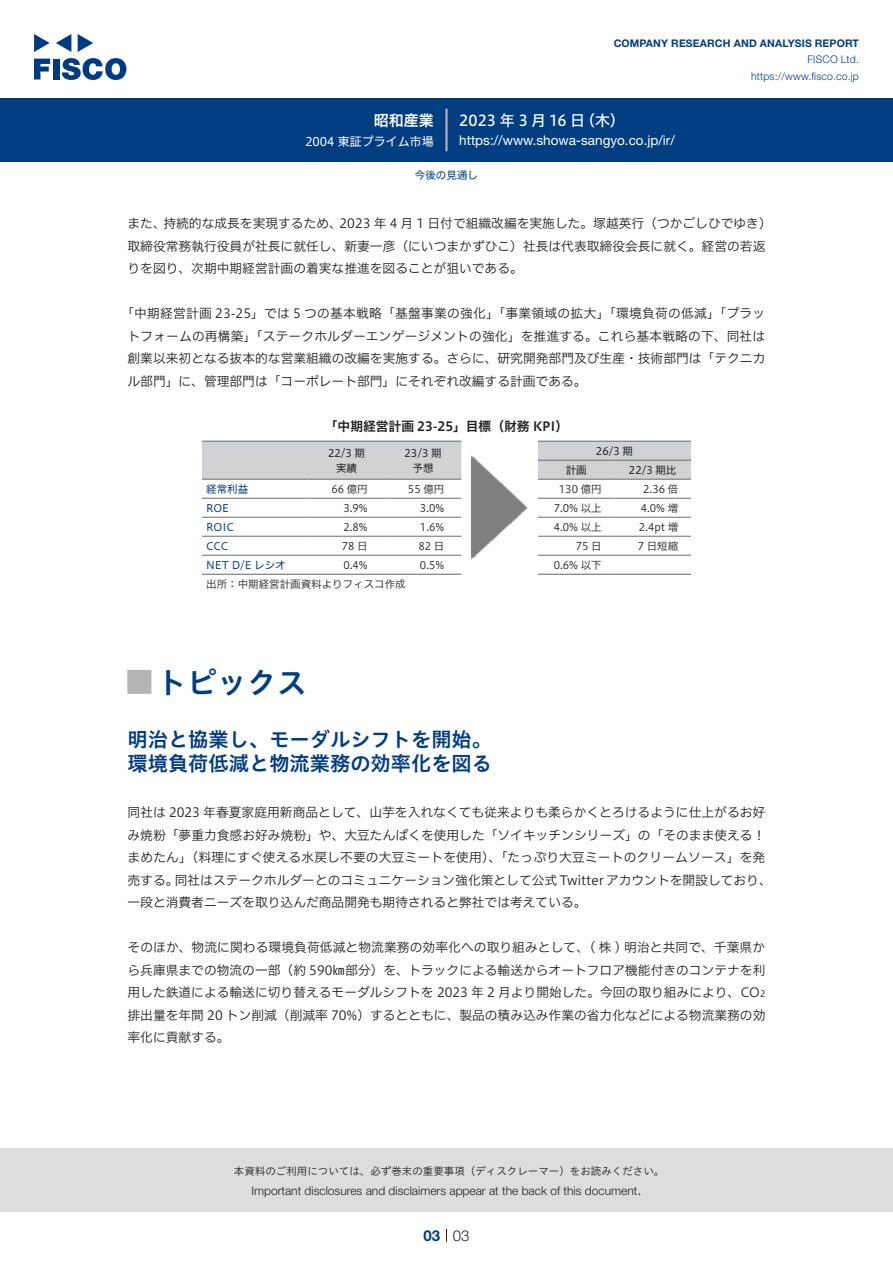
<style>
.page{position:relative;width:893px;height:1263px;background:#fff}
.page>*{position:absolute;margin:0;border:0;box-sizing:border-box;transform-origin:0 0}
.t1{font:30px "Hiragino UD Sans Std N W6";color:#003d81}
.t2{font:24px "Hiragino UD Sans Std N W6";color:#b5b5b6}
.t3{font:20.25px/24px "Hiragino UD Sans Std W6";color:#003d81}
.t4{font:15px "Hiragino UD Sans F Std N W5";letter-spacing:.005em;color:#fff}
.t5{font:15px "Hiragino UD Sans F Std N W6";color:#fff}
.t6{font:300 15px "Helvetica Neue LT Std";color:#231f20}
.t7{font:700 15px "Helvetica Neue LT Std";color:#003d81}
.t8{font:13.5px "Helvetica Neue LT Std";color:#fff}
.t9{font:12.75px/22.5px "Hiragino UD Sans F Std N W3";color:#231f20}
.t10{font:12.75px "Hiragino UD Sans F Std N W6";color:#231f20}
.t11{font:300 12px "Helvetica Neue LT Std";color:#231f20}
.t12{font:12px "Hiragino UD Sans F Std N W4";color:#fff}
.t13{font:10.5px "Hiragino UD Sans F Std N W3";color:#231f20}
.t14{font:10.5px "Hiragino UD Sans Std W3";color:#231f20}
.t15{font:700 10.5px "Helvetica Neue LT Std";letter-spacing:.015em;color:#003d81}
.t16{font:300 10.5px/16.5px "Helvetica Neue LT Std";letter-spacing:.015em;color:#003d81;text-align:right}
.t17{font:10.5px "Hiragino UD Sans F Std N W4";color:#003d81}
.t18{font:10.5px/15px "Hiragino UD Sans F Std N W4";color:#231f20;text-align:center}
.t19{font:8.85px "Hiragino UD Sans F Std N W3";color:#231f20}
</style>
<div class="page">
<div style="left:0;top:1148px;width:893px;height:64px;background:#ddd"></div>
<svg style="left:34px;top:59px;width:16px;height:20px"></svg>
<div style="left:53px;top:59px;width:6px;height:20px;background:#003a83"></div>
<svg style="left:62px;top:58px;width:64px;height:22px"></svg>
<svg style="left:34px;top:34px;width:16px;height:18px"></svg>
<svg style="left:78px;top:34px;width:15px;height:18px"></svg>
<svg style="left:56px;top:34px;width:15px;height:18px"></svg>
<div style="left:0;top:98px;width:893px;height:64px;background:#003d81"></div>
<hr style="left:445px;top:109px;width:3px;height:42px;background:#b5b5b6">
<svg style="left:446px;top:1229px;width:1px;height:13px"></svg>
<svg style="left:202px;top:441px;width:489px;height:38px;background:#d4d5d7"></svg>
<hr style="left:202px;top:479px;width:106px;height:1px;background:#6c6d70">
<hr style="left:308px;top:479px;width:77px;height:1px;background:#6c6d70">
<hr style="left:385px;top:479px;width:76px;height:1px;background:#6c6d70">
<hr style="left:202px;top:498px;width:106px;height:1px;background:#6c6d70">
<hr style="left:308px;top:498px;width:77px;height:1px;background:#6c6d70">
<hr style="left:385px;top:498px;width:76px;height:1px;background:#6c6d70">
<hr style="left:202px;top:517px;width:106px;height:1px;background:#6c6d70">
<hr style="left:308px;top:517px;width:77px;height:1px;background:#6c6d70">
<hr style="left:385px;top:517px;width:76px;height:1px;background:#6c6d70">
<hr style="left:202px;top:536px;width:106px;height:1px;background:#6c6d70">
<hr style="left:308px;top:536px;width:77px;height:1px;background:#6c6d70">
<hr style="left:385px;top:536px;width:76px;height:1px;background:#6c6d70">
<hr style="left:202px;top:555px;width:106px;height:1px;background:#6c6d70">
<hr style="left:308px;top:555px;width:77px;height:1px;background:#6c6d70">
<hr style="left:385px;top:555px;width:76px;height:1px;background:#6c6d70">
<hr style="left:202px;top:441px;width:106px;height:1px;background:#6c6d70">
<hr style="left:308px;top:441px;width:77px;height:1px;background:#6c6d70">
<hr style="left:385px;top:441px;width:76px;height:1px;background:#6c6d70">
<hr style="left:202px;top:574px;width:106px;height:1px;background:#6c6d70">
<hr style="left:308px;top:574px;width:77px;height:1px;background:#6c6d70">
<hr style="left:385px;top:574px;width:76px;height:1px;background:#6c6d70">
<hr style="left:538px;top:460px;width:76px;height:1px;background:#6c6d70">
<hr style="left:614px;top:460px;width:77px;height:1px;background:#6c6d70">
<hr style="left:538px;top:479px;width:76px;height:1px;background:#6c6d70">
<hr style="left:614px;top:479px;width:77px;height:1px;background:#6c6d70">
<hr style="left:538px;top:498px;width:76px;height:1px;background:#6c6d70">
<hr style="left:614px;top:498px;width:77px;height:1px;background:#6c6d70">
<hr style="left:538px;top:517px;width:76px;height:1px;background:#6c6d70">
<hr style="left:614px;top:517px;width:77px;height:1px;background:#6c6d70">
<hr style="left:538px;top:536px;width:76px;height:1px;background:#6c6d70">
<hr style="left:614px;top:536px;width:77px;height:1px;background:#6c6d70">
<hr style="left:538px;top:555px;width:76px;height:1px;background:#6c6d70">
<hr style="left:614px;top:555px;width:77px;height:1px;background:#6c6d70">
<hr style="left:538px;top:441px;width:76px;height:1px;background:#6c6d70">
<hr style="left:614px;top:441px;width:77px;height:1px;background:#6c6d70">
<hr style="left:538px;top:574px;width:76px;height:1px;background:#6c6d70">
<hr style="left:614px;top:574px;width:77px;height:1px;background:#6c6d70">
<img style="left:471px;top:456px;width:57px;height:104px">
<p class="t5" style="left:374px;top:109px;width:62px">昭和産業</p>
<p class="t12" style="left:305px;top:132px;width:130px">2004 東証プライム市場</p>
<p class="t15" style="left:614px;top:37px;width:247px">COMPANY RESEARCH AND ANALYSIS REPORT</p>
<p class="t16" style="left:751px;top:51px;width:109px">FISCO Ltd. https://www.fisco.co j p.</p>
<p class="t4" style="left:580px;top:109px;width:46px">（木(</p>
<p class="t4" style="left:459px;top:109px;width:127px">2023 年 3 月 16 日</p>
<p class="t8" style="left:459px;top:132px;width:217px">https://www.showa-sangyo. c o j p. /i r/</p>
<p class="t17" style="left:415px;top:167px;width:64px">今後の見通し</p>
<p class="t9" style="left:340px;top:211px;width:434px">2023 年 4 月 1 日付で組織改編を実施した。塚越英行（つかごしひでゆき(</p>
<p class="t9" style="left:163px;top:211px;width:180px">持続的な成長を実現するため、</p>
<p class="t9" style="left:128px;top:211px;width:639px">また、<br>取締役常務執行役員が社長に就任し、新妻一彦（にいつまかずひこ）社長は代表取締役会長に就く。経営の若返りを図り、次期中期経営計画の着実な推進を図ることが狙いである。</p>
<p class="t9" style="left:128px;top:301px;width:639px;text-align:justify;text-indent:-6px">「中期経営計画 23-25」では 5 つの基本戦略「基盤事業の強化」「事業領域の拡大」「環境負荷の低減」「プラットフォームの再構築」「ステークホルダーエンゲージメントの強化」を推進する。これら基本戦略の下、同社は創業以来初となる抜本的な営業組織の改編を実施する。さらに、研究開発部門及び生産・技術部門は「テクニカル部門」に、管理部門は「コーポレート部門」にそれぞれ改編する計画である。</p>
<p class="t10" style="left:325px;top:416px;width:245px">「中期経営計画 23-25」目標（財務 KPI(</p>
<p class="t18" style="left:328px;top:445px;width:39px">22/3 期実績</p>
<p class="t18" style="left:405px;top:445px;width:39px">23/3 期予想</p>
<p class="t18" style="left:629px;top:441px;width:49px;line-height:19px;text-align:left;text-indent:-33px">26/3 期<br>22/3 期比</p>
<p class="t18" style="left:566px;top:462px;width:22px">計画</p>
<p class="t17" style="left:206px;top:481px;width:43px">経常利益</p>
<p class="t13" style="left:331px;top:481px;width:38px">66 億円</p>
<p class="t13" style="left:408px;top:481px;width:38px">55 億円</p>
<p class="t13" style="left:559px;top:481px;width:44px">130 億円</p>
<p class="t13" style="left:643px;top:481px;width:37px">2.36 倍</p>
<p class="t17" style="left:206px;top:500px;width:24px">ROE</p>
<p class="t13" style="left:343px;top:500px;width:26px">3.9%</p>
<p class="t13" style="left:420px;top:500px;width:26px">3.0%</p>
<p class="t13" style="left:554px;top:500px;width:50px">7.0% 以上</p>
<p class="t13" style="left:641px;top:500px;width:39px">4.0% 増</p>
<p class="t17" style="left:206px;top:519px;width:29px">ROIC</p>
<p class="t13" style="left:343px;top:519px;width:26px">2.8%</p>
<p class="t13" style="left:420px;top:519px;width:26px">1.6%</p>
<p class="t13" style="left:554px;top:519px;width:50px">4.0% 以上</p>
<p class="t13" style="left:639px;top:519px;width:41px">2.4pt 増</p>
<p class="t17" style="left:206px;top:538px;width:24px">CCC</p>
<p class="t13" style="left:342px;top:538px;width:27px">78 日</p>
<p class="t13" style="left:418px;top:538px;width:27px">82 日</p>
<p class="t13" style="left:576px;top:538px;width:27px">75 日</p>
<p class="t13" style="left:638px;top:538px;width:42px">7 日短縮</p>
<p class="t17" style="left:206px;top:557px;width:81px">NET D E/ レシオ</p>
<p class="t13" style="left:206px;top:576px;width:201px">出所：中期経営計画資料よりフィスコ作成</p>
<p class="t13" style="left:343px;top:557px;width:26px">0.4%</p>
<p class="t13" style="left:420px;top:557px;width:26px">0.5%</p>
<p class="t13" style="left:554px;top:557px;width:50px">0.6% 以下</p>
<h1 class="t1" style="left:157px;top:659px;width:151px">トピックス</h1>
<h2 class="t2" style="left:128px;top:664px;width:25px">█</h2>
<h3 class="t3" style="left:128px;top:727px;width:366px">明治と協業し、モーダルシフトを開始。環境負荷低減と物流業務の効率化を図る</h3>
<p class="t9" style="left:128px;top:800px;width:639px">同社は 2023 年春夏家庭用新商品として、山芋を入れなくても従来よりも柔らかくとろけるように仕上がるお好</p>
<p class="t9" style="left:128px;top:823px;width:639px">み焼粉「夢重力食感お好み焼粉」や、大豆たんぱくを使用した「ソイキッチンシリーズ」の「そのまま使える!</p>
<p class="t9" style="left:128px;top:845px;width:639px">まめたん」（料理にすぐ使える水戻し不要の大豆ミートを使用）、「たっぷり大豆ミートのクリームソース」を発</p>
<p class="t9" style="left:175px;top:868px;width:598px">同社はステークホルダーとのコミュニケーション強化策として公式 Twitter アカウントを開設しており、</p>
<p class="t9" style="left:128px;top:868px;width:461px">売する。<br>一段と消費者ニーズを取り込んだ商品開発も期待されると弊社では考えている。</p>
<p class="t9" style="left:128px;top:935px;width:639px">そのほか、物流に関わる環境負荷低減と物流業務の効率化への取り組みとして、( 株 ) 明治と共同で、千葉県から兵庫県までの物流の一部（約 590㎞部分）を、トラックによる輸送からオートフロア機能付きのコンテナを利</p>
<p class="t19" style="left:760px;top:987px;width:7px">2</p>
<p class="t9" style="left:128px;top:980px;width:639px">用した鉄道による輸送に切り替えるモーダルシフトを 2023 年 2 月より開始した。今回の取り組みにより、CO排出量を年間 20 トン削減（削減率 70%）するとともに、製品の積み込み作業の省力化などによる物流業務の効率化に貢献する。</p>
<p class="t14" style="left:234px;top:1163px;width:432px">本資料のご利用については、必ず巻末の重要事項（ディスクレーマー）をお読みください。</p>
<p class="t6" style="left:637px;top:1180px;width:6px">.</p>
<p class="t11" style="left:251px;top:1183px;width:387px">Important disclosures and disclaimers appear at the back of this document</p>
<p class="t7" style="left:423px;top:1226px;width:18px">03</p>
<p class="t6" style="left:453px;top:1226px;width:18px">03</p>
</div>
